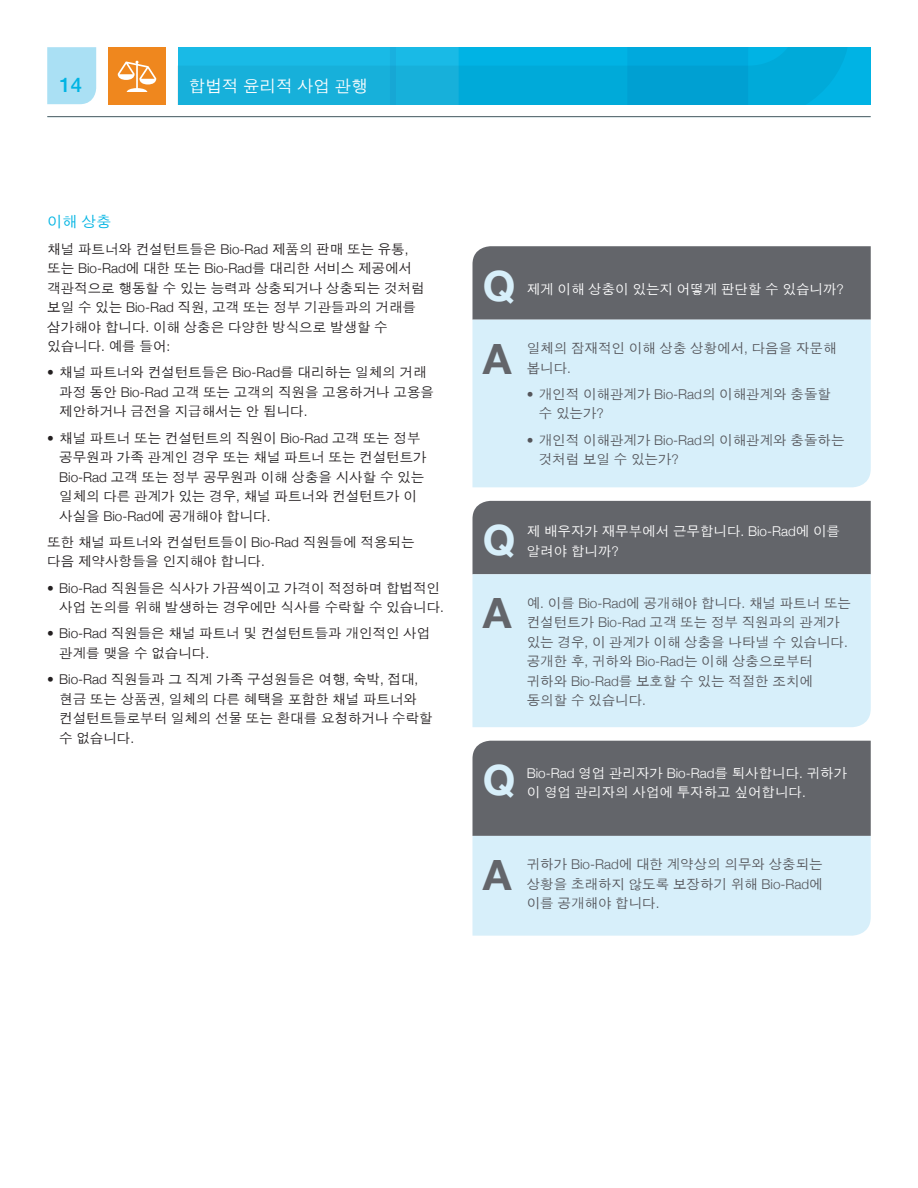
<style>
.page{position:relative;width:918px;height:1188px;background:#fff}
.page>*{position:absolute;margin:0;border:0;box-sizing:border-box;transform-origin:0 0}
.t1{font:700 42px "Helvetica Neue LT Std";color:#d7effa}
.t2{font:700 42px "Helvetica Neue LT Std";color:#63656a}
.t3{font:500 20.25px "Helvetica Neue LT Std";color:#00b4e3}
.t4{font:16.5px "Apple Gothic";color:#fff}
.t5{font:15px "Apple Gothic";color:#00b4e3}
.t6{font:13.5px/19.5px "Apple Gothic";color:#231f20}
.t7{font:13.5px/19.5px "Apple Gothic";color:#54555a}
.t8{font:13.5px/19.5px "Apple Gothic";color:#fff}
.t9{font:300 13.5px "Helvetica Neue";color:#fff}
.t10{font:13.5px "Apple Gothic";letter-spacing:-.045em;color:#fff}
.s1{font-family:"Helvetica Neue";font-weight:300}
.s2{font-family:"Apple Gothic";font-weight:400}
</style>
<div class="page">
<svg style="left:178px;top:47px;width:693px;height:57px;background:#09addb"></svg>
<hr style="left:47px;top:114px;width:826px;height:4px;background:#006e8a;opacity:.25">
<div style="left:47px;top:47px;width:49px;height:57px;background:#aae0f4"></div>
<div style="left:108px;top:47px;width:58px;height:57px;background:#ef871e"></div>
<svg style="left:118px;top:61px;width:38px;height:31px"></svg>
<div style="left:472px;top:246px;width:399px;height:74px;background:#63656a"></div>
<div style="left:472px;top:501px;width:399px;height:73px;background:#63656a"></div>
<div style="left:472px;top:320px;width:399px;height:167px;background:#d7effa"></div>
<div style="left:472px;top:574px;width:399px;height:153px;background:#d7effa"></div>
<svg style="left:472px;top:741px;width:399px;height:195px;background:#a1aeb6"></svg>
<h2 class="t3" style="left:60px;top:73px;width:24px">14</h2>
<p class="t4" style="left:189px;top:76px;width:180px">합법적 윤리적 사업 관행</p>
<p class="t5" style="left:47px;top:214px;width:66px">이해 상충</p>
<p class="t6" style="left:47px;top:239px;width:379px">채널 파트너와 컨설턴트들은 <span class="s1">Bio-Rad</span> 제품의 판매 또는 유통<span class="s1">, </span>또는 <span class="s1">Bio-Rad</span>에 대한 또는 <span class="s1">Bio-Rad</span>를 대리한 서비스 제공에서 객관적으로 행동할 수 있는 능력과 상충되거나 상충되는 것처럼 보일 수 있는 <span class="s1">Bio-Rad</span> 직원<span class="s1">,</span> 고객 또는 정부 기관들과의 거래를 삼가해야 합니다<span class="s1">.</span> 이해 상충은 다양한 방식으로 발생할 수 있습니다<span class="s1">.</span> 예를 들어<span class="s1">:</span></p>
<p class="t6" style="left:59px;top:363px;width:376px;text-indent:-12px"><span class="s1">•</span> 채널 파트너와 컨설턴트들은 <span class="s1">Bio-Rad</span>를 대리하는 일체의 거래 과정 동안 <span class="s1">Bio-Rad</span> 고객 또는 고객의 직원을 고용하거나 고용을 제안하거나 금전을 지급해서는 안 됩니다<span class="s1">.</span></p>
<p class="t6" style="left:59px;top:428px;width:369px;text-indent:-12px"><span class="s1">•</span> 채널 파트너 또는 컨설턴트의 직원이 <span class="s1">Bio-Rad</span> 고객 또는 정부 공무원과 가족 관계인 경우 또는 채널 파트너 또는 컨설턴트가<br><span class="s1">Bio-Rad</span> 고객 또는 정부 공무원과 이해 상충을 시사할 수 있는 일체의 다른 관계가 있는 경우<span class="s1">,</span> 채널 파트너와 컨설턴트가 이 사실을 <span class="s1">Bio-Rad</span>에 공개해야 합니다<span class="s1">.</span></p>
<p class="t6" style="left:47px;top:533px;width:369px">또한 채널 파트너와 컨설턴트들이 <span class="s1">Bio-Rad</span> 직원들에 적용되는 다음 제약사항들을 인지해야 합니다<span class="s1">.</span></p>
<p class="t6" style="left:47px;top:578px;width:398px;text-align:right"><span class="s1">• Bio-Rad</span> 직원들은 식사가 가끔씩이고 가격이 적정하며 합법적인 사업 논의를 위해 발생하는 경우에만 식사를 수락할 수 있습니다<span class="s1">.</span></p>
<p class="t6" style="left:59px;top:624px;width:373px;text-indent:-12px"><span class="s1">• Bio-Rad</span> 직원들은 채널 파트너 및 컨설턴트들과 개인적인 사업 관계를 맺을 수 없습니다<span class="s1">.</span></p>
<p class="t6" style="left:59px;top:670px;width:375px;text-indent:-12px"><span class="s1">• Bio-Rad</span> 직원들과 그 직계 가족 구성원들은 여행<span class="s1">,</span> 숙박<span class="s1">,</span> 접대<span class="s1">, </span>현금 또는 상품권<span class="s1">,</span> 일체의 다른 혜택을 포함한 채널 파트너와 컨설턴트들로부터 일체의 선물 또는 환대를 요청하거나 수락할 수 없습니다<span class="s1">.</span></p>
<h1 class="t1" style="left:483px;top:260px;width:34px">Q</h1>
<p class="t8" style="left:527px;top:280px;width:319px">제게 이해 상충이 있는지 어떻게 판단할 수 있습니까<span class="s1">?</span></p>
<h1 class="t2" style="left:483px;top:333px;width:30px">A</h1>
<p class="t7" style="left:527px;top:339px;width:311px">일체의 잠재적인 이해 상충 상황에서<span class="s1">,</span> 다음을 자문해 봅니다<span class="s1">.</span></p>
<p class="t7" style="left:539px;top:384px;width:294px;text-indent:-12px"><span class="s1">•</span> 개인적 이해관계가 <span class="s1">Bio-Rad</span>의 이해관계와 충돌할 수 있는가<span class="s1">?</span></p>
<p class="t7" style="left:539px;top:430px;width:307px;text-indent:-12px"><span class="s1">•</span> 개인적 이해관계가 <span class="s1">Bio-Rad</span>의 이해관계와 충돌하는 것처럼 보일 수 있는가<span class="s1">?</span></p>
<h1 class="t1" style="left:483px;top:514px;width:34px">Q</h1>
<p class="t8" style="left:527px;top:522px;width:315px">제 배우자가 재무부에서 근무합니다<span class="s1">. Bio-Rad</span>에 이를 알려야 합니까<span class="s1">?</span></p>
<p class="t10" style="left:526px;top:524px;width:176px">언제 문제를 제기해야 합니까<span class="s1">?</span></p>
<h1 class="t2" style="left:483px;top:587px;width:30px">A</h1>
<p class="t7" style="left:527px;top:593px;width:326px">예<span class="s1">.</span> 이를 <span class="s1">Bio-Rad</span>에 공개해야 합니다<span class="s1">.</span> 채널 파트너 또는 컨설턴트가 <span class="s1">Bio-Rad</span> 고객 또는 정부 직원과의 관계가 있는 경우<span class="s1">,</span> 이 관계가 이해 상충을 나타낼 수 있습니다<span class="s1">. </span>공개한 후<span class="s1">,</span> 귀하와 <span class="s1">Bio-Rad</span>는 이해 상충으로부터 귀하와 <span class="s1">Bio-Rad</span>를 보호할 수 있는 적절한 조치에 동의할 수 있습니다<span class="s1">.</span></p>
<h1 class="t1" style="left:483px;top:754px;width:34px">Q</h1>
<p class="t10" style="left:526px;top:764px;width:176px">언제 문제를 제기해야 합니까<span class="s1">?</span></p>
<p class="t9" style="left:527px;top:762px;width:322px">Bio-Rad <span class="s2">영업 관리자가</span> Bio-Rad<span class="s2">를 퇴사합니다</span>. <span class="s2">귀하가</span></p>
<p class="t8" style="left:527px;top:783px;width:281px">이 영업 관리자의 사업에 투자하고 싶어합니다<span class="s1">.</span></p>
<h1 class="t2" style="left:483px;top:849px;width:30px">A</h1>
<p class="t7" style="left:527px;top:855px;width:298px;text-align:justify">귀하가 <span class="s1">Bio-Rad</span>에 대한 계약상의 의무와 상충되는 상황을 초래하지 않도록 보장하기 위해 <span class="s1">Bio-Rad</span>에 이를 공개해야 합니다<span class="s1">.</span></p>
</div>
